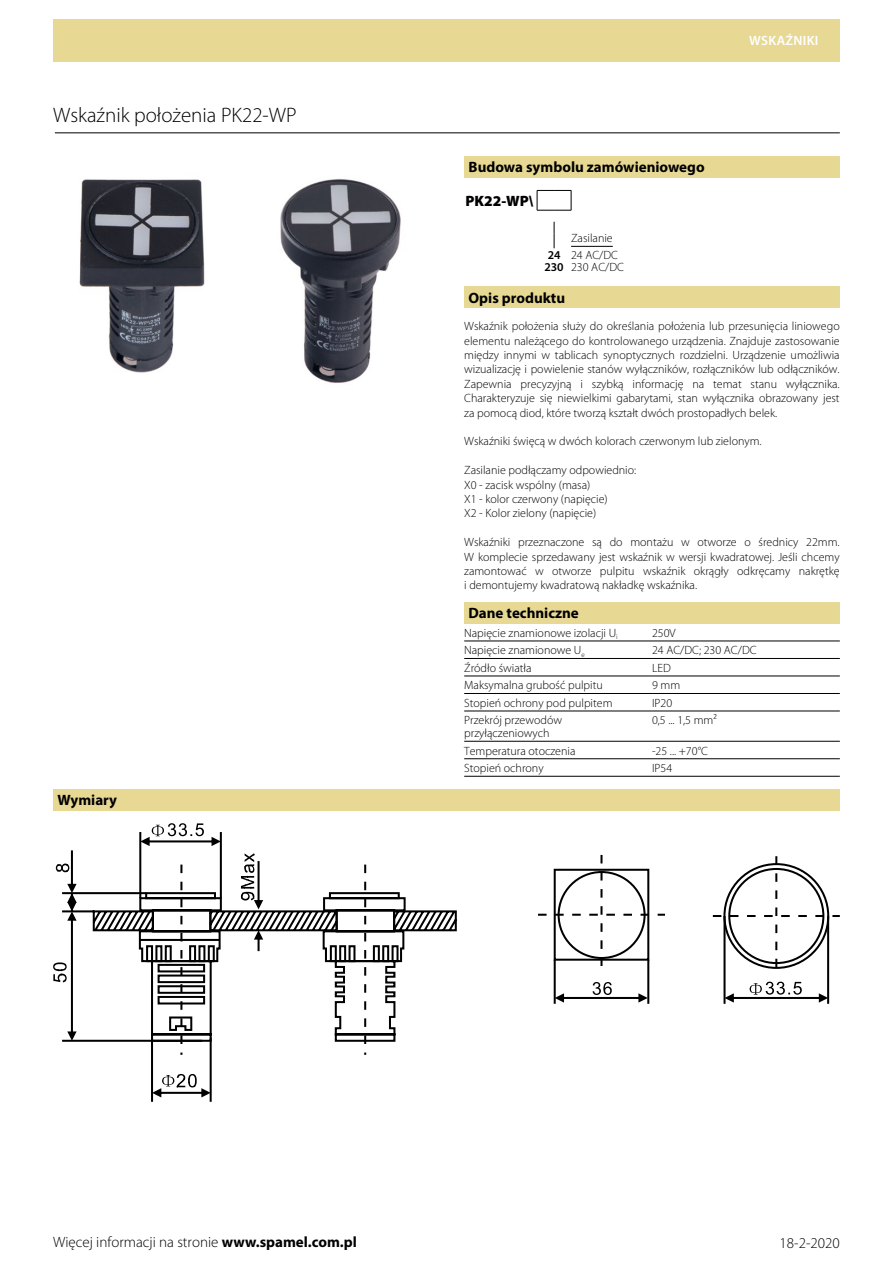
<style>
.page{position:relative;width:893px;height:1263px;background:#fff}
.page>*{position:absolute;margin:0;border:0;box-sizing:border-box;transform-origin:0 0}
.t1{font:300 21px "Myriad Pro";color:#000}
.Überschrift{font:700 15px "Myriad Pro";color:#000}
.t2{font:300 15px "Myriad Pro";color:#000}
.TS_Bestellschlüssel{font:900 15px "Myriad Pro";color:#000}
.t3{font:600 13.5px "Myriad Pro";letter-spacing:.02em;color:#fff}
.Text_normal_block{font:300 12px/14.4px "Myriad Pro";color:#000;text-align:justify}
.Tabellenkörper{font:300 12px/12.8px "Myriad Pro";color:#000}
.TS_links{font:300 12px "Myriad Pro";color:#000}
.TS_links_unterstrich{font:300 12px "Myriad Pro";color:#000}
.TS_fett_zentriert{font:600 12px "Myriad Pro";color:#000}
.s1{font-weight:700}
</style>
<div class="page">
<div style="left:53px;top:19px;width:787px;height:43px;background:#e7d893"></div>
<div style="left:464px;top:602px;width:376px;height:21px;background:#e7d893"></div>
<hr style="left:464px;top:641px;width:188px;height:1px;background:#000">
<hr style="left:652px;top:641px;width:188px;height:1px;background:#000">
<hr style="left:464px;top:658px;width:188px;height:1px;background:#000">
<hr style="left:652px;top:658px;width:188px;height:1px;background:#000">
<hr style="left:464px;top:676px;width:188px;height:1px;background:#000">
<hr style="left:652px;top:676px;width:188px;height:1px;background:#000">
<hr style="left:464px;top:693px;width:188px;height:1px;background:#000">
<hr style="left:652px;top:693px;width:188px;height:1px;background:#000">
<hr style="left:464px;top:711px;width:188px;height:1px;background:#000">
<hr style="left:652px;top:711px;width:188px;height:1px;background:#000">
<hr style="left:464px;top:741px;width:188px;height:1px;background:#000">
<hr style="left:652px;top:741px;width:188px;height:1px;background:#000">
<hr style="left:464px;top:758px;width:188px;height:1px;background:#000">
<hr style="left:652px;top:758px;width:188px;height:1px;background:#000">
<hr style="left:464px;top:776px;width:188px;height:1px;background:#000">
<hr style="left:652px;top:776px;width:188px;height:1px;background:#000">
<div style="left:464px;top:156px;width:376px;height:21px;background:#e7d893"></div>
<svg style="left:537px;top:190px;width:35px;height:21px"></svg>
<svg style="left:554px;top:222px;width:1px;height:26px"></svg>
<hr style="left:571px;top:246px;width:42px;height:1px;background:#000">
<hr style="left:55px;top:132px;width:785px;height:1px;background:#000">
<div style="left:464px;top:287px;width:376px;height:21px;background:#e7d893"></div>
<img style="left:79px;top:179px;width:126px;height:194px">
<img style="left:280px;top:179px;width:121px;height:204px">
<div style="left:53px;top:789px;width:787px;height:21px;background:#e7d893"></div>
<svg style="left:364px;top:864px;width:3px;height:191px"></svg>
<svg style="left:141px;top:864px;width:79px;height:191px"></svg>
<svg style="left:62px;top:891px;width:395px;height:152px"></svg>
<hr style="left:139px;top:832px;width:2px;height:66px;background:#000">
<hr style="left:220px;top:832px;width:2px;height:66px;background:#000">
<hr style="left:151px;top:1037px;width:2px;height:65px;background:#000">
<hr style="left:210px;top:1037px;width:2px;height:65px;background:#000">
<svg style="left:254px;top:930px;width:9px;height:21px"></svg>
<svg style="left:240px;top:853px;width:23px;height:56px"></svg>
<svg style="left:53px;top:850px;width:24px;height:191px"></svg>
<svg style="left:538px;top:855px;width:127px;height:119px"></svg>
<svg style="left:713px;top:856px;width:127px;height:120px"></svg>
<hr style="left:554px;top:960px;width:2px;height:44px;background:#000">
<hr style="left:647px;top:960px;width:2px;height:44px;background:#000">
<hr style="left:723px;top:916px;width:2px;height:88px;background:#000">
<hr style="left:827px;top:916px;width:2px;height:88px;background:#000">
<div style="left:558px;top:871px;width:88px;height:88px;border:2px solid #000;border-radius:50%"></div>
<svg style="left:141px;top:823px;width:79px;height:23px"></svg>
<svg style="left:153px;top:1074px;width:57px;height:23px"></svg>
<svg style="left:555px;top:982px;width:93px;height:20px"></svg>
<svg style="left:725px;top:982px;width:103px;height:20px"></svg>
<p class="t1" style="left:53px;top:104px;width:245px">Wskaźnik położenia PK22-WP</p>
<p class="Überschrift" style="left:57px;top:791px;width:61px">Wymiary</p>
<p class="t3" style="left:749px;top:32px;width:71px">WSKAŹNIKI</p>
<p class="Überschrift" style="left:469px;top:158px;width:238px">Budowa symbolu zamówieniowego</p>
<p class="TS_Bestellschlüssel" style="left:465px;top:191px;width:70px">PK22-WP\</p>
<p class="TS_links_unterstrich" style="left:571px;top:232px;width:43px">Zasilanie</p>
<p class="TS_fett_zentriert" style="left:548px;top:247px;width:14px">24</p>
<p class="TS_links" style="left:571px;top:248px;width:49px">24 AC/DC</p>
<p class="TS_fett_zentriert" style="left:544px;top:260px;width:21px">230</p>
<p class="TS_links" style="left:571px;top:261px;width:54px">230 AC/DC</p>
<p class="Überschrift" style="left:468px;top:288px;width:98px">Opis produktu</p>
<p class="Text_normal_block" style="left:464px;top:319px;width:377px">Wskaźnik położenia służy do określania położenia lub przesunięcia liniowego elementu należącego do kontrolowanego urządzenia. Znajduje zastosowanie między innymi w tablicach synoptycznych rozdzielni. Urządzenie umożliwia wizualizację i powielenie stanów wyłączników, rozłączników lub odłączników.<br>Zapewnia precyzyjną i szybką informację na temat stanu wyłącznika.<br>Charakteryzuje się niewielkimi gabarytami, stan wyłącznika obrazowany jest za pomocą diod, które tworzą kształt dwóch prostopadłych belek.</p>
<p class="Text_normal_block" style="left:464px;top:434px;width:299px">Wskaźniki święcą w dwóch kolorach czerwonym lub zielonym.</p>
<p class="Text_normal_block" style="left:464px;top:463px;width:174px">Zasilanie podłączamy odpowiednio:</p>
<p class="Text_normal_block" style="left:464px;top:478px;width:128px">X0 - zacisk wspólny (masa)</p>
<p class="Text_normal_block" style="left:464px;top:492px;width:145px">X1 - kolor czerwony (napięcie)</p>
<p class="Text_normal_block" style="left:464px;top:506px;width:133px">X2 - Kolor zielony (napięcie)</p>
<p class="Text_normal_block" style="left:464px;top:535px;width:377px">Wskaźniki przeznaczone są do montażu w otworze o średnicy 22mm.<br>W komplecie sprzedawany jest wskaźnik w wersji kwadratowej. Jeśli chcemy zamontować w otworze pulpitu wskaźnik okrągły odkręcamy nakrętkę i demontujemy kwadratową nakładkę wskaźnika.</p>
<p class="Überschrift" style="left:468px;top:604px;width:112px">Dane techniczne</p>
<p class="Tabellenkörper" style="left:464px;top:626px;width:155px">Napięcie znamionowe izolacji U<sub>i</sub></p>
<p class="Tabellenkörper" style="left:652px;top:626px;width:25px">250V</p>
<p class="Tabellenkörper" style="left:464px;top:644px;width:122px">Napięcie znamionowe U<sub>e</sub></p>
<p class="Tabellenkörper" style="left:652px;top:644px;width:106px">24 AC/DC; 230 AC/DC</p>
<p class="Tabellenkörper" style="left:464px;top:661px;width:69px">Źródło światła</p>
<p class="Tabellenkörper" style="left:652px;top:661px;width:20px">LED</p>
<p class="Tabellenkörper" style="left:464px;top:679px;width:140px">Maksymalna grubość pulpitu</p>
<p class="Tabellenkörper" style="left:652px;top:679px;width:30px">9 mm</p>
<p class="Tabellenkörper" style="left:464px;top:696px;width:150px">Stopień ochrony pod pulpitem</p>
<p class="Tabellenkörper" style="left:652px;top:696px;width:22px">IP20</p>
<p class="Tabellenkörper" style="left:464px;top:714px;width:99px">Przekrój przewodów przyłączeniowych</p>
<p class="Tabellenkörper" style="left:652px;top:714px;width:66px">0,5 ... 1,5 mm²</p>
<p class="Tabellenkörper" style="left:464px;top:744px;width:113px">Temperatura otoczenia</p>
<p class="Tabellenkörper" style="left:652px;top:744px;width:58px">-25 ... +70°C</p>
<p class="Tabellenkörper" style="left:464px;top:762px;width:81px">Stopień ochrony</p>
<p class="Tabellenkörper" style="left:652px;top:762px;width:22px">IP54</p>
<p class="t2" style="left:53px;top:1234px;width:305px">Więcej informacji na stronie <span class="s1">www.spamel.com.pl</span></p>
<p class="t2" style="left:780px;top:1234px;width:62px">18-2-2020</p>
</div>
